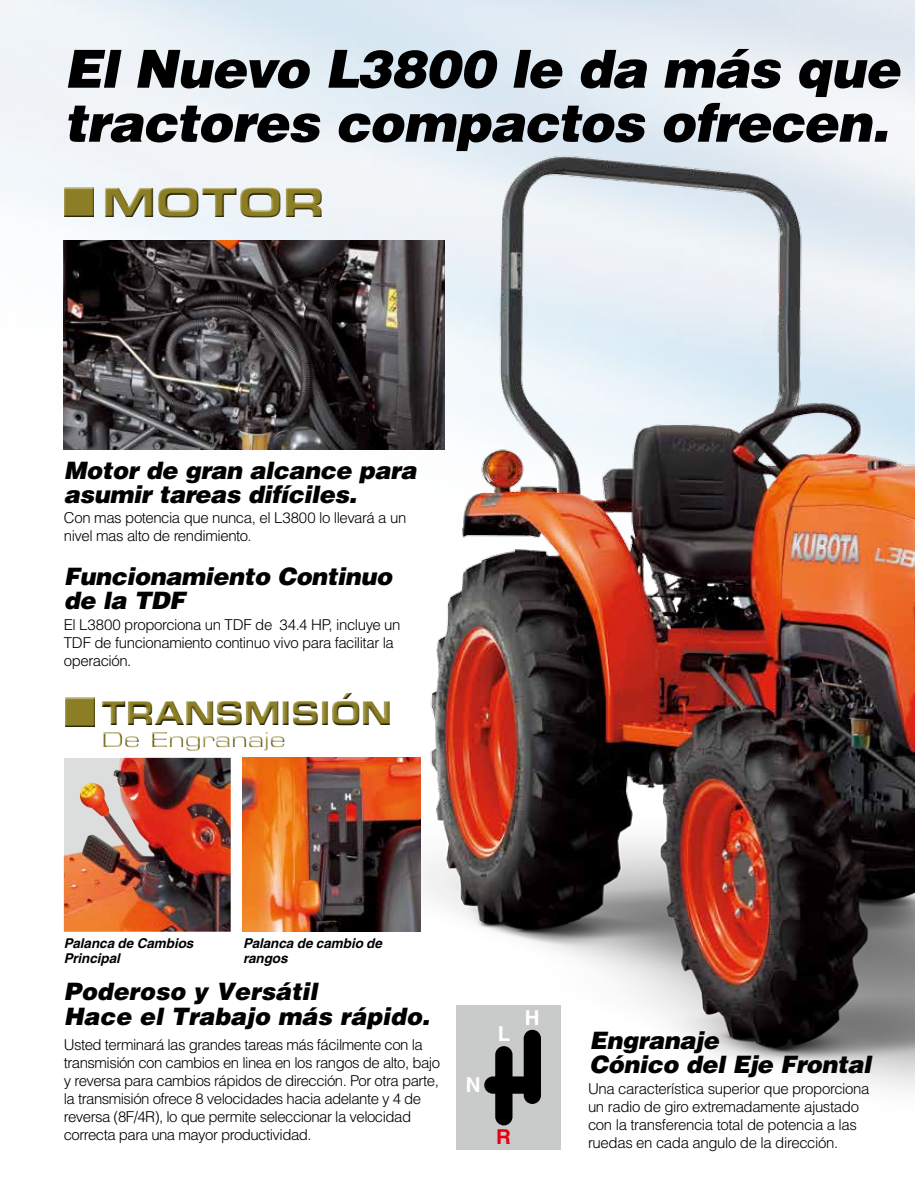
<style>
.page{position:relative;width:915px;height:1191px;background:#fff}
.page>*{position:absolute;margin:0;border:0;box-sizing:border-box;transform-origin:0 0}
.t1{font:italic 900 52.5px/54px "Helvetica";letter-spacing:-.02em;color:#000}
.t2{font:40.5px "Eurostile Bold Extended Two";color:#8b7e24}
.t3{font:33px "Eurostile Bold Extended Two";color:#8b7e24;scale:.83 1}
.t4{font:italic 900 24px/24px "Helvetica";letter-spacing:-.015em;color:#000}
.t5{font:21px "Eurostile Extended Two";color:#8b7e24}
.t6{font:700 20.55px "Helvetica";color:#fff}
.t7{font:700 20.55px "Helvetica";color:#e60012}
.t8{font:300 15px/18px "Helvetica";letter-spacing:-.035em;color:#000}
.t9{font:italic 700 13.5px/15px "Helvetica";letter-spacing:-.005em;color:#000}
</style>
<div class="page">
<img style="left:0;top:0;width:914px;height:758px">
<img style="left:395px;top:133px;width:519px;height:1017px">
<div style="left:103px;top:185px;width:220px;height:33px;background:#f0f4f8"></div>
<div style="left:103px;top:187px;width:221px;height:33px;background:#000;opacity:.75"></div>
<img style="left:64px;top:241px;width:380px;height:208px">
<div style="left:64px;top:696px;width:33px;height:33px;background:#000;opacity:.75"></div>
<div style="left:100px;top:690px;width:292px;height:62px;background:#fff"></div>
<div style="left:100px;top:692px;width:292px;height:61px;background:#000;opacity:.75"></div>
<img style="left:64px;top:758px;width:166px;height:173px">
<img style="left:242px;top:758px;width:178px;height:173px">
<div style="left:63px;top:186px;width:33px;height:33px;background:#000;opacity:.75"></div>
<div style="left:456px;top:1004px;width:105px;height:145px;background:#c9caca"></div>
<div style="left:523px;top:1029px;width:17px;height:75px;background:#000;border-radius:9px"></div>
<div style="left:495px;top:1046px;width:17px;height:79px;background:#000;border-radius:9px"></div>
<div style="left:484px;top:1076px;width:48px;height:17px;background:#000;border-radius:9px"></div>
<h1 class="t1" style="left:64px;top:40px;width:837px">El Nuevo L3800 le da más que tractores compactos ofrecen.</h1>
<h2 class="t2" style="left:102px;top:174px;width:224px">MOTOR</h2>
<h3 class="t4" style="left:64px;top:457px;width:354px">Motor de gran alcance para asumir tareas difíciles.</h3>
<p class="t8" style="left:64px;top:508px;width:344px">Con mas potencia que nunca, el L3800 lo llevará a un nivel mas alto de rendimiento.</p>
<h3 class="t4" style="left:64px;top:564px;width:330px">Funcionamiento Continuo de la TDF</h3>
<p class="t8" style="left:64px;top:615px;width:338px">El L3800 proporciona un TDF de 34.4 HP, incluye un<br>TDF de funcionamiento continuo vivo para facilitar la operación.</p>
<h3 class="t3" style="left:101px;top:689px;width:351px">TRANSMISIÓN</h3>
<h3 class="t5" style="left:101px;top:725px;width:185px">De Engranaje</h3>
<p class="t9" style="left:64px;top:935px;width:131px">Palanca de Cambios<br>Principal</p>
<p class="t9" style="left:243px;top:935px;width:140px">Palanca de cambio de rangos</p>
<h3 class="t4" style="left:64px;top:977px;width:367px;line-height:25.5px">Poderoso y Versátil<br>Hace el Trabajo más rápido.</h3>
<p class="t8" style="left:64px;top:1035px;width:377px">Usted terminará las grandes tareas más fácilmente con la transmisión con cambios en linea en los rangos de alto, bajo y reversa para cambios rápidos de dirección. Por otra parte, la transmisión ofrece 8 velocidades hacia adelante y 4 de reversa (8F/4R), lo que permite seleccionar la velocidad correcta para una mayor productividad.</p>
<h3 class="t4" style="left:589px;top:1027px;width:283px">Engranaje<br>Cónico del Eje Frontal</h3>
<h3 class="t6" style="left:524px;top:1005px;width:16px">H</h3>
<h3 class="t6" style="left:497px;top:1021px;width:14px">L</h3>
<h3 class="t6" style="left:465px;top:1072px;width:16px">N</h3>
<p class="t8" style="left:587px;top:1079px;width:283px">Una característica superior que proporciona un radio de giro extremadamente ajustado con la transferencia total de potencia a las ruedas en cada angulo de la dirección.</p>
<h3 class="t7" style="left:496px;top:1124px;width:16px">R</h3>
</div>
